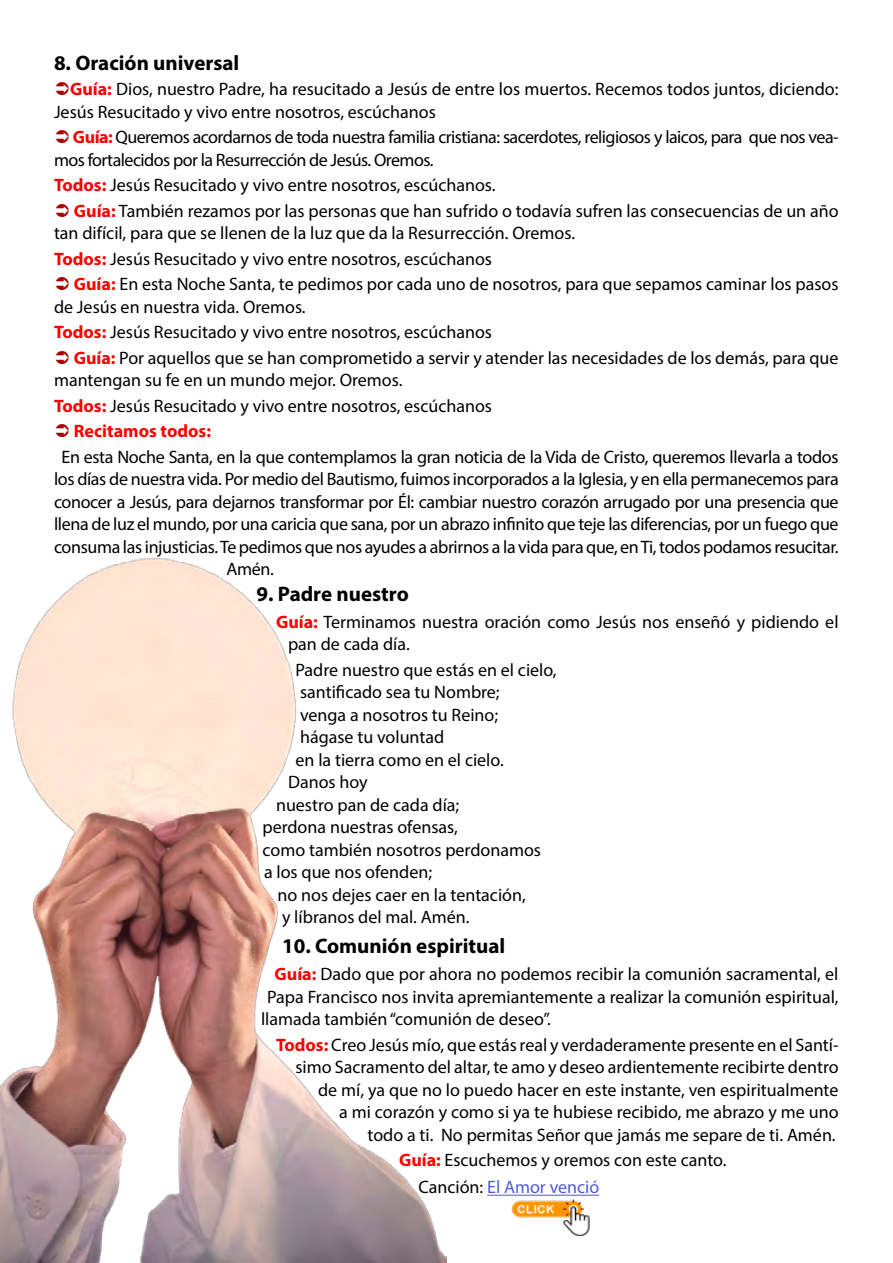
<style>
.page{position:relative;width:893px;height:1263px;background:#fff}
.page>*{position:absolute;margin:0;border:0;box-sizing:border-box;transform-origin:0 0}
.t1{font:700 21px "Myriad Pro";color:#000}
.t2{font:18px/22.5px "Myriad Pro";color:#000}
.t3{font:18px "Myriad Pro";letter-spacing:-.02em;color:#000}
.t4{font:18px/22.5px "Myriad Pro";letter-spacing:-.03em;color:#000}
.t5{font:700 18px "Myriad Pro";color:#f00}
.s1{font-weight:700;color:#f00}
.s2{color:#4f5cd6}
</style>
<div class="page">
<hr style="left:487px;top:1195px;width:112px;height:1px;background:#4f5cd6">
<img style="left:511px;top:1199px;width:79px;height:37px">
<img style="left:0;top:558px;width:446px;height:705px">
<p class="t1" style="left:54px;top:49px;width:187px">8. Oración universal</p>
<p class="t2" style="left:54px;top:78px;width:786px;text-indent:16px"><span class="s1">Guía:</span> Dios, nuestro Padre, ha resucitado a Jesús de entre los muertos. Recemos todos juntos, diciendo:<br>Jesús Resucitado y vivo entre nosotros, escúchanos</p>
<p class="t4" style="left:54px;top:126px;width:786px;text-indent:19px"><span class="s1">Guía:</span> Queremos acordarnos de toda nuestra familia cristiana: sacerdotes, religiosos y laicos, para que nos vea&shy;mos fortalecidos por la Resurrección de Jesús. Oremos.</p>
<p class="t2" style="left:74px;top:172px;width:766px;line-height:25.5px;text-indent:-20px"><span class="s1">Todos:</span> Jesús Resucitado y vivo entre nosotros, escúchanos.<br><span class="s1">Guía:</span> También rezamos por las personas que han sufrido o todavía sufren las consecuencias de un año</p>
<p class="t2" style="left:54px;top:220px;width:523px;line-height:25.5px">tan difícil, para que se llenen de la luz que da la Resurrección. Oremos.<br><span class="s1">Todos:</span> Jesús Resucitado y vivo entre nosotros, escúchanos</p>
<p class="t2" style="left:54px;top:273px;width:786px;text-indent:20px"><span class="s1">Guía:</span> En esta Noche Santa, te pedimos por cada uno de nosotros, para que sepamos caminar los pasos de Jesús en nuestra vida. Oremos.</p>
<p class="t2" style="left:74px;top:319px;width:766px;line-height:25.5px;text-indent:-20px"><span class="s1">Todos:</span> Jesús Resucitado y vivo entre nosotros, escúchanos<br><span class="s1">Guía:</span> Por aquellos que se han comprometido a servir y atender las necesidades de los demás, para que</p>
<p class="t2" style="left:54px;top:369px;width:350px">mantengan su fe en un mundo mejor. Oremos.</p>
<p class="t2" style="left:54px;top:394px;width:440px"><span class="s1">Todos:</span> Jesús Resucitado y vivo entre nosotros, escúchanos</p>
<p class="t5" style="left:74px;top:420px;width:139px">Recitamos todos:</p>
<p class="t3" style="left:62px;top:446px;width:779px">En esta Noche Santa, en la que contemplamos la gran noticia de la Vida de Cristo, queremos llevarla a todos</p>
<p class="t3" style="left:54px;top:468px;width:786px">los días de nuestra vida. Por medio del Bautismo, fuimos incorporados a la Iglesia, y en ella permanecemos para</p>
<p class="t3" style="left:54px;top:491px;width:786px">conocer a Jesús, para dejarnos transformar por Él: cambiar nuestro corazón arrugado por una presencia que</p>
<p class="t3" style="left:54px;top:513px;width:786px">llena de luz el mundo, por una caricia que sana, por un abrazo infinito que teje las diferencias, por un fuego que</p>
<p class="t3" style="left:54px;top:536px;width:786px">consuma las injusticias. Te pedimos que nos ayudes a abrirnos a la vida para que, en Ti, todos podamos resucitar.</p>
<p class="t2" style="left:226px;top:558px;width:49px">Amén.</p>
<p class="t1" style="left:256px;top:580px;width:154px">9. Padre nuestro</p>
<p class="t2" style="left:288px;top:610px;width:552px;text-indent:-12px"><span class="s1">Guía:</span> Terminamos nuestra oración como Jesús nos enseñó y pidiendo el pan de cada día.</p>
<p class="t2" style="left:296px;top:658px;width:263px">Padre nuestro que estás en el cielo,</p>
<p class="t2" style="left:300px;top:681px;width:201px">santificado sea tu Nombre;</p>
<p class="t2" style="left:300px;top:703px;width:200px">venga a nosotros tu Reino;</p>
<p class="t2" style="left:300px;top:726px;width:146px">hágase tu voluntad</p>
<p class="t2" style="left:296px;top:748px;width:210px">en la tierra como en el cielo.</p>
<p class="t2" style="left:288px;top:771px;width:81px">Danos hoy</p>
<p class="t2" style="left:276px;top:793px;width:185px">nuestro pan de cada día;</p>
<p class="t2" style="left:262px;top:816px;width:197px">perdona nuestras ofensas,</p>
<p class="t2" style="left:262px;top:838px;width:280px">como también nosotros perdonamos</p>
<p class="t2" style="left:264px;top:861px;width:170px">a los que nos ofenden;</p>
<p class="t2" style="left:277px;top:883px;width:250px">no nos dejes caer en la tentación,</p>
<p class="t2" style="left:282px;top:906px;width:189px">y líbranos del mal. Amén.</p>
<p class="t1" style="left:282px;top:932px;width:225px">10. Comunión espiritual</p>
<p class="t2" style="left:274px;top:963px;width:565px"><span class="s1">Guía:</span> Dado que por ahora no podemos recibir la comunión sacramental, el</p>
<p class="t2" style="left:267px;top:985px;width:573px">Papa Francisco nos invita apremiantemente a realizar la comunión espiritual,</p>
<p class="t2" style="left:261px;top:1008px;width:291px">llamada también “comunión de deseo”.</p>
<p class="t2" style="left:276px;top:1033px;width:564px;text-align:right"><span class="s1">Todos:</span> Creo Jesús mío, que estás real y verdaderamente presente en el Santí&shy;simo Sacramento del altar, te amo y deseo ardientemente recibirte dentro de mí, ya que no lo puedo hacer en este instante, ven espiritualmente<br>a mi corazón y como si ya te hubiese recibido, me abrazo y me uno<br>todo a ti. No permitas Señor que jamás me separe de ti. Amén.</p>
<p class="t2" style="left:418px;top:1146px;width:309px;line-height:27px;text-indent:-19px"><span class="s1">Guía:</span> Escuchemos y oremos con este canto.<br>Canción: <span class="s2">El Amor venció</span></p>
</div>
